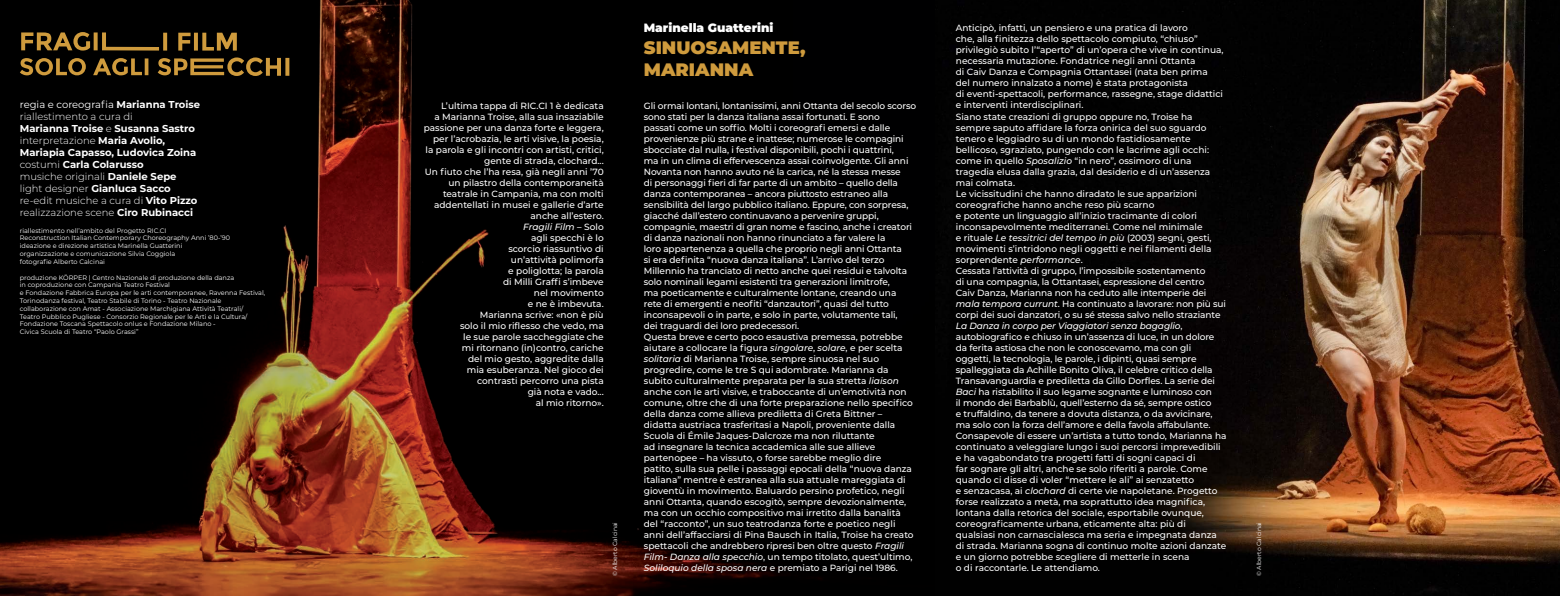
<style>
.page{position:relative;width:1560px;height:596px;background:#fff}
.page>*{position:absolute;margin:0;border:0;box-sizing:border-box;transform-origin:0 0}
.t1{font:900 18px/21.6px "Montserrat";color:#cf9b3d}
.t2{font:900 12px "Montserrat";color:#fff}
.t3{font:700 10px/12px "Montserrat";color:#fff}
.t4{font:500 9px/11px "Montserrat";color:#fff}
.t5{font:6.5px/7.8px "Montserrat";color:#fff}
.t6{font:6px "Montserrat";color:#fff}
.s1{font-weight:400}
.s2{font-weight:300}
.s3{font-style:italic}
</style>
<div class="page">
<img style="left:0;top:0;width:1559px;height:595px">
<svg style="left:21px;top:32px;width:216px;height:19px;background:#4f3b17"></svg>
<svg style="left:20px;top:57px;width:269px;height:19px;background:#543f18"></svg>
<p class="t3" style="left:20px;top:98px;width:182px"><span class="s1">regia e coreografia</span> Marianna Troise <span class="s2">riallestimento a cura di<br></span>Marianna Troise <span class="s2">e</span> Susanna Sastro <span class="s2">interpretazione</span> Maria Avolio,<br>Mariapia Capasso, Ludovica Zoina <span class="s2">costumi</span> Carla Colarusso<br><span class="s2">musiche originali</span> Daniele Sepe <span class="s2">light designer</span> Gianluca Sacco <span class="s2">re-edit musiche a cura di</span> Vito Pizzo <span class="s2">realizzazione scene</span> Ciro Rubinacci</p>
<p class="t5" style="left:20px;top:226px;width:212px">riallestimento nell’ambito del Progetto RIC.CI<br>Reconstruction Italian Contemporary Choreography Anni ’80-’90 ideazione e direzione artistica Marinella Guatterini organizzazione e comunicazione Silvia Coggiola<br>fotografie Alberto Calcinai</p>
<p class="t5" style="left:20px;top:273px;width:247px">produzione KÖRPER | Centro Nazionale di produzione della danza<br>in coproduzione con Campania Teatro Festival<br>e Fondazione Fabbrica Europa per le arti contemporanee, Ravenna Festival, Torinodanza festival, Teatro Stabile di Torino - Teatro Nazionale collaborazione con Amat - Associazione Marchigiana Attività Teatrali/ Teatro Pubblico Pugliese - Consorzio Regionale per le Arti e la Cultura/ Fondazione Toscana Spettacolo onlus e Fondazione Milano -<br>Civica Scuola di Teatro “Paolo Grassi”</p>
<p class="t4" style="left:424px;top:99px;width:181px;text-align:right">L’ultima tappa di RIC.CI 1 è dedicata<br>a Marianna Troise, alla sua insaziabile passione per una danza forte e leggera, per l’acrobazia, le arti visive, la poesia, la parola e gli incontri con artisti, critici, gente di strada, clochard...<br>Un fiuto che l’ha resa, già negli anni ’70 un pilastro della contemporaneità teatrale in Campania, ma con molti addentellati in musei e gallerie d’arte anche all’estero.<br><span class="s3">Fragili Film</span> – Solo<br>agli specchi è lo<br>scorcio riassuntivo di<br>un’attività polimorfa<br>e poliglotta; la parola<br>di Milli Graffi s’imbeve<br>nel movimento<br>e ne è imbevuta.<br>Marianna scrive: «non è più<br>solo il mio riflesso che vedo, ma<br>le sue parole saccheggiate che<br>mi ritornano (in)contro, cariche<br>del mio gesto, aggredite dalla<br>mia esuberanza. Nel gioco dei<br>contrasti percorro una pista<br>già nota e vado...<br>al mio ritorno».</p>
<h2 class="t2" style="left:643px;top:19px;width:131px">Marinella Guatterini</h2>
<h1 class="t1" style="left:643px;top:36px;width:163px">SINUOSAMENTE,<br>MARIANNA</h1>
<p class="t4" style="left:643px;top:99px;width:274px">Gli ormai lontani, lontanissimi, anni Ottanta del secolo scorso sono stati per la danza italiana assai fortunati. E sono<br>passati come un soffio. Molti i coreografi emersi e dalle provenienze più strane e inattese; numerose le compagini sbocciate dal nulla, i festival disponibili, pochi i quattrini,<br>ma in un clima di effervescenza assai coinvolgente. Gli anni Novanta non hanno avuto né la carica, né la stessa messe<br>di personaggi fieri di far parte di un ambito – quello della danza contemporanea – ancora piuttosto estraneo alla sensibilità del largo pubblico italiano. Eppure, con sorpresa, giacché dall’estero continuavano a pervenire gruppi, compagnie, maestri di gran nome e fascino, anche i creatori di danza nazionali non hanno rinunciato a far valere la<br>loro appartenenza a quella che proprio negli anni Ottanta<br>si era definita “nuova danza italiana”. L’arrivo del terzo Millennio ha tranciato di netto anche quei residui e talvolta solo nominali legami esistenti tra generazioni limitrofe,<br>ma poeticamente e culturalmente lontane, creando una rete di emergenti e neofiti “danzautori”, quasi del tutto inconsapevoli o in parte, e solo in parte, volutamente tali,<br>dei traguardi dei loro predecessori.<br>Questa breve e certo poco esaustiva premessa, potrebbe aiutare a collocare la figura <span class="s3">singolare</span>, <span class="s3">solare</span>, e per scelta <span class="s3">solitaria</span> di Marianna Troise, sempre sinuosa nel suo progredire, come le tre S qui adombrate. Marianna da subito culturalmente preparata per la sua stretta <span class="s3">liaison </span>anche con le arti visive, e traboccante di un’emotività non comune, oltre che di una forte preparazione nello specifico della danza come allieva prediletta di Greta Bittner – didatta austriaca trasferitasi a Napoli, proveniente dalla Scuola di Émile Jaques-Dalcroze ma non riluttante<br>ad insegnare la tecnica accademica alle sue allieve partenopee – ha vissuto, o forse sarebbe meglio dire<br>patito, sulla sua pelle i passaggi epocali della “nuova danza italiana” mentre è estranea alla sua attuale mareggiata di gioventù in movimento. Baluardo persino profetico, negli anni Ottanta, quando escogitò, sempre devozionalmente, ma con un occhio compositivo mai irretito dalla banalità del “racconto”, un suo teatrodanza forte e poetico negli anni dell’affacciarsi di Pina Bausch in Italia, Troise ha creato spettacoli che andrebbero ripresi ben oltre questo <span class="s3">Fragili Film- Danza alla specchio</span>, un tempo titolato, quest’ultimo, <span class="s3">Soliloquio della sposa nera</span> e premiato a Parigi nel 1986.</p>
<p class="t4" style="left:955px;top:22px;width:272px">Anticipò, infatti, un pensiero e una pratica di lavoro<br>che, alla finitezza dello spettacolo compiuto, “chiuso” privilegiò subito l’“aperto” di un’opera che vive in continua, necessaria mutazione. Fondatrice negli anni Ottanta<br>di Caiv Danza e Compagnia Ottantasei (nata ben prima<br>del numero innalzato a nome) è stata protagonista<br>di eventi-spettacoli, performance, rassegne, stage didattici e interventi interdisciplinari.<br>Siano state creazioni di gruppo oppure no, Troise ha sempre saputo affidare la forza onirica del suo sguardo tenero e leggiadro su di un mondo fastidiosamente bellicoso, sgraziato, pungendo con le lacrime agli occhi: come in quello <span class="s3">Sposalizio</span> “in nero”, ossimoro di una tragedia elusa dalla grazia, dal desiderio e di un’assenza mai colmata.<br>Le vicissitudini che hanno diradato le sue apparizioni coreografiche hanno anche reso più scarno<br>e potente un linguaggio all’inizio tracimante di colori inconsapevolmente mediterranei. Come nel minimale<br>e rituale <span class="s3">Le tessitrici del tempo in più</span> (2003) segni, gesti, movimenti s’intridono negli oggetti e nei filamenti della sorprendente <span class="s3">performance</span>.<br>Cessata l’attività di gruppo, l’impossibile sostentamento<br>di una compagnia, la Ottantasei, espressione del centro<br>Caiv Danza, Marianna non ha ceduto alle intemperie dei <span class="s3">mala tempora currunt</span>. Ha continuato a lavorare: non più sui corpi dei suoi danzatori, o su sé stessa salvo nello straziante <span class="s3">La Danza in corpo per Viaggiatori senza bagaglio</span>, autobiografico e chiuso in un’assenza di luce, in un dolore da ferita astiosa che non le conoscevamo, ma con gli oggetti, la tecnologia, le parole, i dipinti, quasi sempre spalleggiata da Achille Bonito Oliva, il celebre critico della Transavanguardia e prediletta da Gillo Dorfles. La serie dei <span class="s3">Baci</span> ha ristabilito il suo legame sognante e luminoso con<br>il mondo dei Barbablù, quell’esterno da sé, sempre ostico<br>e truffaldino, da tenere a dovuta distanza, o da avvicinare, ma solo con la forza dell’amore e della favola affabulante.<br>Consapevole di essere un’artista a tutto tondo, Marianna ha continuato a veleggiare lungo i suoi percorsi imprevedibili e ha vagabondato tra progetti fatti di sogni capaci di<br>far sognare gli altri, anche se solo riferiti a parole. Come quando ci disse di voler “mettere le ali” ai senzatetto<br>e senzacasa, ai <span class="s3">clochard</span> di certe vie napoletane. Progetto forse realizzato a metà, ma soprattutto idea magnifica, lontana dalla retorica del sociale, esportabile ovunque, coreograficamente urbana, eticamente alta: più di qualsiasi non carnascialesca ma seria e impegnata danza di strada. Marianna sogna di continuo molte azioni danzate e un giorno potrebbe scegliere di metterle in scena<br>o di raccontarle. Le attendiamo.</p>
<p class="t6" style="left:610px;top:575px;width:55px;rotate:-90deg">© Alberto Calcinai</p>
<p class="t6" style="left:1254px;top:575px;width:55px;rotate:-90deg">© Alberto Calcinai</p>
</div>
